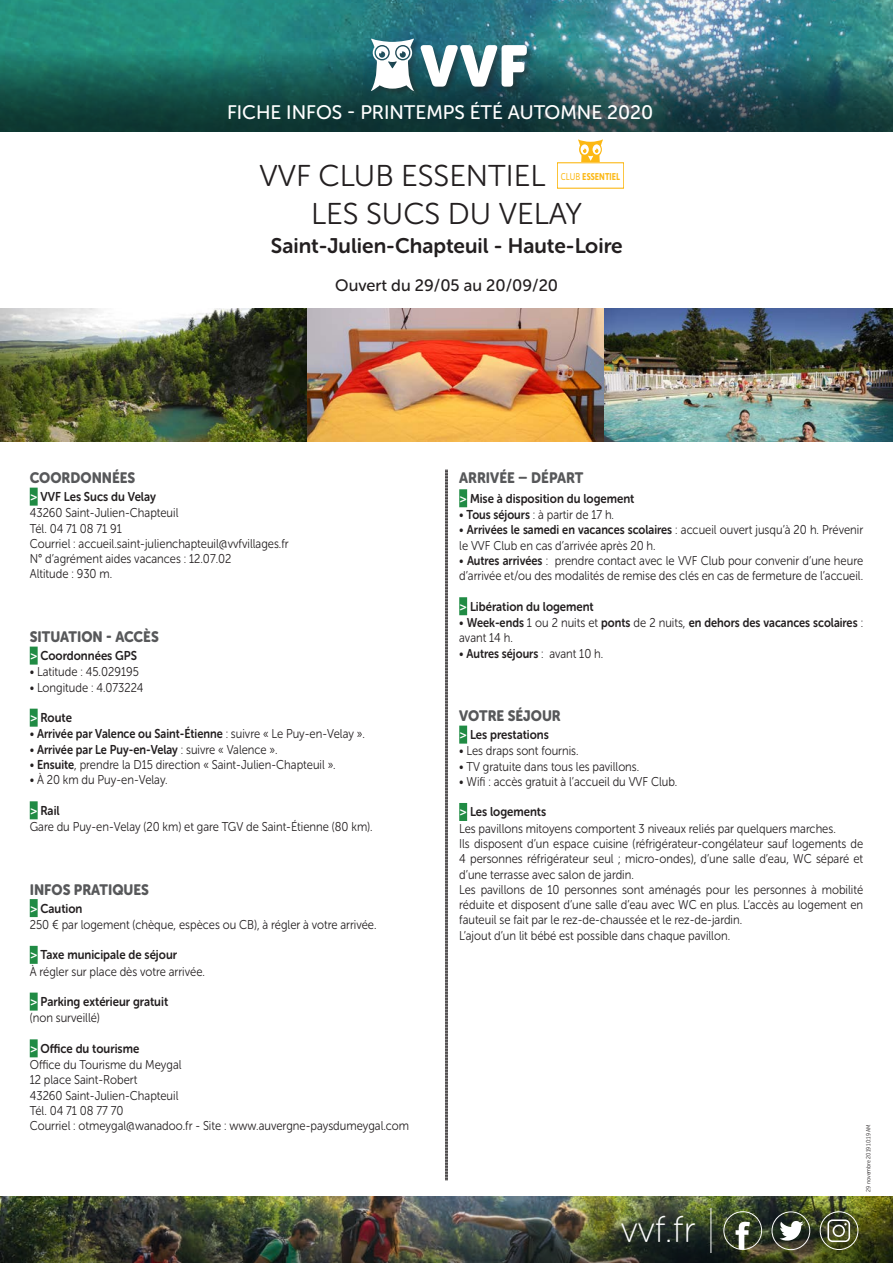
<style>
.page{position:relative;width:893px;height:1263px;background:#fff}
.page>*{position:absolute;margin:0;border:0;box-sizing:border-box;transform-origin:0 0}
.t1{font:57.75px "Museo Sans Rounded";color:#fff;scale:.95 1}
.t2{font:37.2px "Museo Sans Rounded 100";color:#fff}
._1_nom_du_village{font:30px "Museo Sans Rounded 300";color:#231f20}
._1_5_Lieu_et_departe{font:21px "Museo Sans Rounded 700";color:#231f20}
.t3{font:19.5px "Museo Sans Rounded 500";color:#fff}
._2_dates_douverture{font:16.5px "Museo Sans Rounded 500";color:#231f20}
.llllll_Avant_le_sejo{font:15px "Museo Sans Rounded 900";color:#57585a;scale:.92 1}
.Texte_normal{font:15px "Museo Sans Rounded 900";color:#57585a;scale:.92 1}
.Texte_normal-2{font:12.75px/15.3px "Museo Sans Rounded 300";color:#231f20;scale:.89 1}
.Texte_normal-3{font:12.75px/15.3px "Museo Sans Rounded 700";color:#231f20;scale:.87 1}
.Avant_le_séjour_N3{font:12.75px "Museo Sans Rounded 700";color:#231f20;scale:.9 1}
.t4{font:700 9.9px "Asap";letter-spacing:.01em;color:#fcb814;scale:.8 1}
.t5{font:6px "Museo Sans Rounded 300";color:#231f20;scale:.89 1}
.s1{font-weight:400}
.s2{color:#fff}
.s3{font-family:"Museo Sans Rounded 300"}
.s4{font-family:"Museo Sans Rounded 700"}
</style>
<div class="page">
<img style="left:0;top:0;width:893px;height:47px">
<img style="left:0;top:47px;width:893px;height:85px">
<div style="left:371px;top:38px;width:50px;height:60px;background:#231f20;opacity:.45"></div>
<svg style="left:370px;top:38px;width:45px;height:54px"></svg>
<img style="left:0;top:1197px;width:893px;height:66px">
<svg style="left:724px;top:1211px;width:38px;height:38px"></svg>
<div style="left:772px;top:1212px;width:38px;height:38px;border:1px solid #fff;border-radius:50%"></div>
<svg style="left:779px;top:1220px;width:24px;height:21px"></svg>
<div style="left:820px;top:1212px;width:38px;height:37px;border:1px solid #fff;border-radius:50%"></div>
<svg style="left:827px;top:1219px;width:24px;height:24px"></svg>
<hr style="left:710px;top:1208px;width:1px;height:45px;background:#fff">
<div style="left:420px;top:45px;width:115px;height:50px;background:#231f20;opacity:.45"></div>
<img style="left:604px;top:309px;width:289px;height:132px">
<img style="left:306px;top:309px;width:298px;height:132px">
<img style="left:0;top:309px;width:306px;height:132px">
<svg style="left:577px;top:139px;width:26px;height:24px"></svg>
<div style="left:30px;top:488px;width:8px;height:18px;background:#208b44"></div>
<div style="left:30px;top:647px;width:8px;height:18px;background:#208b44"></div>
<div style="left:30px;top:709px;width:8px;height:18px;background:#208b44"></div>
<div style="left:30px;top:801px;width:8px;height:18px;background:#208b44"></div>
<div style="left:30px;top:899px;width:8px;height:18px;background:#208b44"></div>
<div style="left:30px;top:946px;width:8px;height:18px;background:#208b44"></div>
<div style="left:30px;top:992px;width:8px;height:18px;background:#208b44"></div>
<div style="left:30px;top:1039px;width:8px;height:18px;background:#208b44"></div>
<div style="left:459px;top:489px;width:8px;height:18px;background:#208b44"></div>
<div style="left:459px;top:597px;width:8px;height:18px;background:#208b44"></div>
<div style="left:459px;top:726px;width:8px;height:18px;background:#208b44"></div>
<div style="left:459px;top:803px;width:8px;height:18px;background:#208b44"></div>
<svg style="left:445px;top:470px;width:3px;height:710px"></svg>
<h1 class="t1" style="left:420px;top:33px;width:114px">VVF</h1>
<p class="t3" style="left:227px;top:102px;width:428px">FICHE INFOS - PRINTEMPS ÉTÉ AUTOMNE 2020</p>
<p class="_1_nom_du_village" style="left:259px;top:160px;width:287px">VVF CLUB ESSENTIEL</p>
<p class="t4" style="left:561px;top:170px;width:75px"><span class="s1">CLUB</span> ESSENTIEL</p>
<p class="_1_nom_du_village" style="left:311px;top:197px;width:272px">LES SUCS DU VELAY</p>
<p class="_1_5_Lieu_et_departe" style="left:271px;top:234px;width:353px">Saint-Julien-Chapteuil - Haute-Loire</p>
<p class="_2_dates_douverture" style="left:335px;top:276px;width:224px">Ouvert du 29/05 au 20/09/20</p>
<p class="llllll_Avant_le_sejo" style="left:30px;top:469px;width:116px">COORDONNÉES</p>
<p class="Avant_le_séjour_N3" style="left:30px;top:490px;width:142px"><span class="s2">&gt;</span> VVF Les Sucs du Velay</p>
<p class="Texte_normal-2" style="left:30px;top:505px;width:169px">43260 Saint-Julien-Chapteuil</p>
<p class="Texte_normal-2" style="left:30px;top:521px;width:105px">Tél. 04 71 08 71 91</p>
<p class="Texte_normal-2" style="left:30px;top:536px;width:292px">Courriel : accueil.saint-julienchapteuil@vvfvillages.fr</p>
<p class="Texte_normal-2" style="left:30px;top:551px;width:228px">N° d’agrément aides vacances : 12.07.02</p>
<p class="Texte_normal-2" style="left:30px;top:567px;width:94px">Altitude : 930 m.</p>
<p class="llllll_Avant_le_sejo" style="left:30px;top:628px;width:142px">SITUATION - ACCÈS</p>
<p class="Avant_le_séjour_N3" style="left:30px;top:649px;width:121px"><span class="s2">&gt;</span> Coordonnées GPS</p>
<p class="Texte_normal-2" style="left:30px;top:664px;width:124px">• Latitude : 45.029195</p>
<p class="Texte_normal-2" style="left:30px;top:680px;width:129px">• Longitude : 4.073224</p>
<p class="Avant_le_séjour_N3" style="left:30px;top:711px;width:48px"><span class="s2">&gt;</span> Route</p>
<p class="Texte_normal-3" style="left:30px;top:726px;width:387px"><span class="s3">•</span> Arrivée par Valence ou Saint-Étienne <span class="s3">: suivre « Le Puy-en-Velay ».</span></p>
<p class="Texte_normal-3" style="left:30px;top:742px;width:286px"><span class="s3">•</span> Arrivée par Le Puy-en-Velay <span class="s3">: suivre « Valence ».</span></p>
<p class="Texte_normal-2" style="left:30px;top:757px;width:345px">• <span class="s4">Ensuite</span>, prendre la D15 direction « Saint-Julien-Chapteuil ».</p>
<p class="Texte_normal-2" style="left:30px;top:772px;width:156px">• À 20 km du Puy-en-Velay.</p>
<p class="Avant_le_séjour_N3" style="left:30px;top:803px;width:35px"><span class="s2">&gt;</span> Rail</p>
<p class="Texte_normal-2" style="left:30px;top:819px;width:387px">Gare du Puy-en-Velay (20 km) et gare TGV de Saint-Étienne (80 km).</p>
<p class="llllll_Avant_le_sejo" style="left:30px;top:881px;width:131px">INFOS PRATIQUES</p>
<p class="Avant_le_séjour_N3" style="left:30px;top:901px;width:60px"><span class="s2">&gt;</span> Caution</p>
<p class="Texte_normal-2" style="left:30px;top:917px;width:391px">250 € par logement (chèque, espèces ou CB), à régler à votre arrivée.</p>
<p class="Avant_le_séjour_N3" style="left:30px;top:948px;width:165px"><span class="s2">&gt;</span> Taxe municipale de séjour</p>
<p class="Texte_normal-2" style="left:30px;top:963px;width:198px">À régler sur place dès votre arrivée.</p>
<p class="Avant_le_séjour_N3" style="left:30px;top:994px;width:155px"><span class="s2">&gt;</span> Parking extérieur gratuit</p>
<p class="Texte_normal-2" style="left:30px;top:1010px;width:80px">(non surveillé)</p>
<p class="Avant_le_séjour_N3" style="left:30px;top:1041px;width:123px"><span class="s2">&gt;</span> Office du tourisme</p>
<p class="Texte_normal-2" style="left:30px;top:1057px;width:172px">Office du Tourisme du Meygal</p>
<p class="Texte_normal-2" style="left:30px;top:1072px;width:122px">12 place Saint-Robert</p>
<p class="Texte_normal-2" style="left:30px;top:1088px;width:169px">43260 Saint-Julien-Chapteuil</p>
<p class="Texte_normal-2" style="left:30px;top:1103px;width:107px">Tél. 04 71 08 77 70</p>
<p class="Texte_normal-2" style="left:30px;top:1118px;width:428px">Courriel : otmeygal@wanadoo.fr - Site : www.auvergne-paysdumeygal.com</p>
<p class="Texte_normal" style="left:459px;top:469px;width:136px">ARRIVÉE – DÉPART</p>
<p class="Avant_le_séjour_N3" style="left:459px;top:491px;width:196px"><span class="s2">&gt;</span> Mise à disposition du logement</p>
<p class="Texte_normal-2" style="left:459px;top:507px;width:175px">• <span class="s4">Tous séjours</span> : à partir de 17 h.</p>
<p class="Texte_normal-2" style="left:459px;top:522px;width:455px">• <span class="s4">Arrivées le samedi en vacances scolaires</span> : accueil ouvert jusqu’à 20 h. Prévenir le VVF Club en cas d’arrivée après 20 h.</p>
<p class="Texte_normal-2" style="left:459px;top:553px;width:455px">• <span class="s4">Autres arrivées</span> : prendre contact avec le VVF Club pour convenir d’une heure d’arrivée et/ou des modalités de remise des clés en cas de fermeture de l’accueil.</p>
<p class="Avant_le_séjour_N3" style="left:459px;top:599px;width:151px"><span class="s2">&gt;</span> Libération du logement</p>
<p class="Texte_normal-3" style="left:459px;top:615px;width:466px"><span class="s3">•</span> Week-ends <span class="s3">1 ou 2 nuits et</span> ponts <span class="s3">de 2 nuits,</span> en dehors des vacances scolaires <span class="s3">: avant 14 h.</span></p>
<p class="Texte_normal-3" style="left:459px;top:645px;width:167px"><span class="s3">•</span> Autres séjours <span class="s3">: avant 10 h.</span></p>
<p class="llllll_Avant_le_sejo" style="left:459px;top:707px;width:112px">VOTRE SÉJOUR</p>
<p class="Avant_le_séjour_N3" style="left:459px;top:728px;width:101px"><span class="s2">&gt;</span> Les prestations</p>
<p class="Texte_normal-2" style="left:459px;top:743px;width:136px">• Les draps sont fournis.</p>
<p class="Texte_normal-2" style="left:459px;top:759px;width:204px">• TV gratuite dans tous les pavillons.</p>
<p class="Texte_normal-2" style="left:459px;top:774px;width:247px">• Wifi : accès gratuit à l’accueil du VVF Club.</p>
<p class="Avant_le_séjour_N3" style="left:459px;top:805px;width:98px"><span class="s2">&gt;</span> Les logements</p>
<p class="Texte_normal-2" style="left:459px;top:821px;width:425px">Les pavillons mitoyens comportent 3 niveaux reliés par quelquers marches.</p>
<p class="Texte_normal-2" style="left:459px;top:836px;width:455px;text-align:justify">Ils disposent d’un espace cuisine (réfrigérateur-congélateur sauf logements de 4 personnes réfrigérateur seul ; micro-ondes), d’une salle d’eau, WC séparé et d’une terrasse avec salon de jardin.</p>
<p class="Texte_normal-2" style="left:459px;top:882px;width:455px;text-align:justify">Les pavillons de 10 personnes sont aménagés pour les personnes à mobilité réduite et disposent d’une salle d’eau avec WC en plus. L’accès au logement en fauteuil se fait par le rez-de-chaussée et le rez-de-jardin.</p>
<p class="Texte_normal-2" style="left:459px;top:928px;width:306px">L’ajout d’un lit bébé est possible dans chaque pavillon.</p>
<h2 class="t2" style="left:621px;top:1209px;width:76px">vvf.fr</h2>
<p class="t5" style="left:865px;top:1192px;width:78px;rotate:-90deg">29 novembre 2019 10:19 AM</p>
</div>
